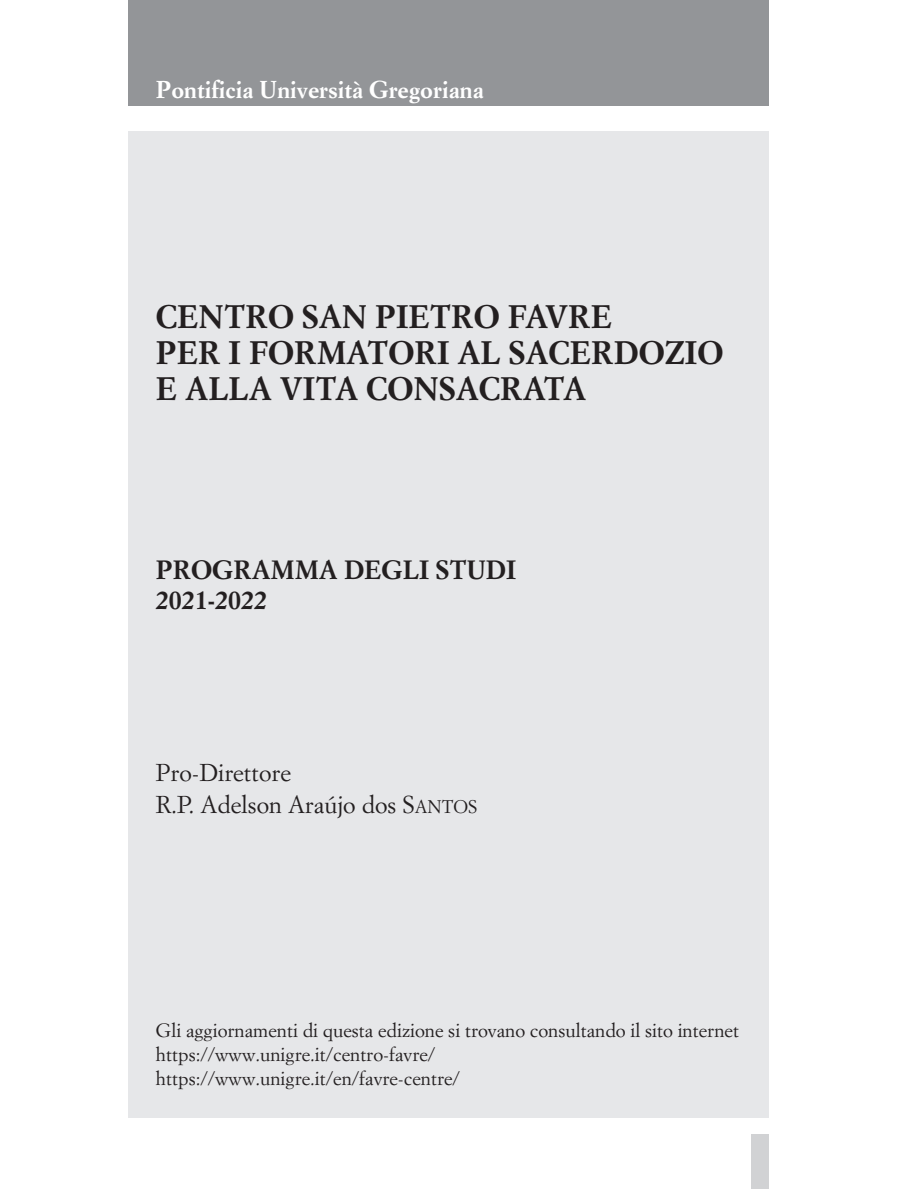
<style>
.page{position:relative;width:909px;height:1189px;background:#fff}
.page>*{position:absolute;margin:0;border:0;box-sizing:border-box;transform-origin:0 0}
.t1{font:700 32px/36px "Simoncini Garamond";color:#231f20}
.t2{font:700 26px/30px "Simoncini Garamond";color:#231f20}
.t3{font:24px/32px "Simoncini Garamond";color:#231f20}
.t4{font:700 24px "Simoncini Garamond";color:#fff}
.t5{font:19px/24px "Simoncini Garamond";color:#231f20}
.s1{font-size:18px}
</style>
<div class="page">
<div style="left:128px;top:0;width:640px;height:105px;background:#939598"></div>
<div style="left:751px;top:1134px;width:17px;height:55px;background:#d1d2d4"></div>
<div style="left:128px;top:131px;width:640px;height:986px;background:#e6e7e9"></div>
<p class="t4" style="left:156px;top:80px;width:329px">Pontificia Università Gregoriana</p>
<h1 class="t1" style="left:156px;top:302px;width:569px">CENTRO SAN PIETRO FAVRE<br>PER I FORMATORI AL SACERDOZIO<br>E ALLA VITA CONSACRATA</h1>
<h2 class="t2" style="left:156px;top:557px;width:362px">PROGRAMMA DEGLI STUDI<br>2021-2022</h2>
<p class="t3" style="left:156px;top:758px;width:323px">Pro-Direttore<br>R.P. Adelson Araújo dos S<span class="s1">ANTOS</span></p>
<p class="t5" style="left:156px;top:1020px;width:584px">Gli aggiornamenti di questa edizione si trovano consultando il sito internet https://www.unigre.it/centro-favre/ https://www.unigre.it/en/favre-centre/</p>
</div>
